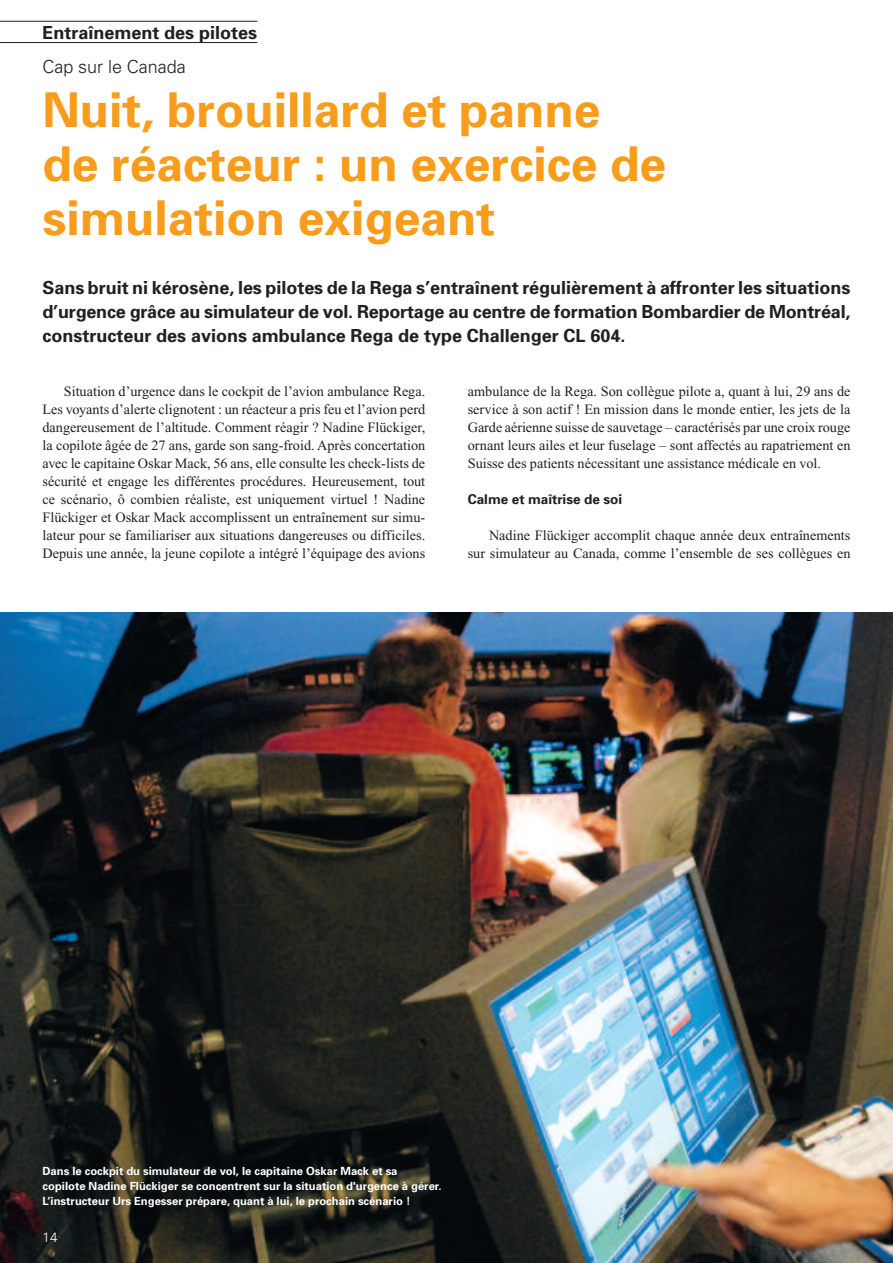
<style>
.page{position:relative;width:893px;height:1263px;background:#fff}
.page>*{position:absolute;margin:0;border:0;box-sizing:border-box;transform-origin:0 0}
.t1{font:700 48px/54px "Univers";color:#f89c1c}
.t2{font:700 18px/24px "Univers";color:#231f20;text-align:justify}
.t3{font:300 18px "Univers";color:#231f20}
.t4{font:14.25px/18px "Times New Roman";color:#231f20;text-align:justify}
.t5{font:700 13.5px "Univers";color:#231f20}
.t6{font:300 13.5px "Univers";color:#fff}
.t7{font:700 11.25px/15px "Univers";color:#fff}
</style>
<div class="page">
<img style="left:0;top:612px;width:893px;height:651px">
<hr style="left:0;top:21px;width:257px;height:1px;background:#231f20">
<hr style="left:0;top:42px;width:257px;height:1px;background:#231f20">
<p class="t2" style="left:43px;top:22px;width:216px">Entraînement des pilotes</p>
<p class="t3" style="left:43px;top:60px;width:145px">Cap sur le Canada</p>
<h1 class="t1" style="left:43px;top:87px;width:625px">Nuit, brouillard et panne de réacteur : un exercice de simulation exigeant</h1>
<p class="t2" style="left:43px;top:277px;width:809px">Sans bruit ni kérosène, les pilotes de la Rega s’entraînent régulièrement à affronter les situations d’urgence grâce au simulateur de vol. Reportage au centre de formation Bombardier de Montréal, constructeur des avions ambulance Rega de type Challenger CL 604.</p>
<p class="t4" style="left:43px;top:384px;width:384px;text-indent:21px">Situation d’urgence dans le cockpit de l’avion ambulance Rega.<br>Les voyants d’alerte clignotent : un réacteur a pris feu et l’avion perd dangereusement de l’altitude. Comment réagir ? Nadine Flückiger, la copilote âgée de 27 ans, garde son sang-froid. Après concertation avec le capitaine Oskar Mack, 56 ans, elle consulte les check-lists de sécurité et engage les différentes procédures. Heureusement, tout ce scénario, ô combien réaliste, est uniquement virtuel ! Nadine Flückiger et Oskar Mack accomplissent un entraînement sur simu&shy;lateur pour se familiariser aux situations dangereuses ou difficiles.<br>Depuis une année, la jeune copilote a intégré l’équipage des avions</p>
<p class="t4" style="left:468px;top:384px;width:384px">ambulance de la Rega. Son collègue pilote a, quant à lui, 29 ans de service à son actif ! En mission dans le monde entier, les jets de la Garde aérienne suisse de sauvetage – caractérisés par une croix rouge ornant leurs ailes et leur fuselage – sont affectés au rapatriement en Suisse des patients nécessitant une assistance médicale en vol.</p>
<p class="t5" style="left:468px;top:494px;width:156px">Calme et maîtrise de soi</p>
<p class="t4" style="left:468px;top:528px;width:384px;text-align:right">Nadine Flückiger accomplit chaque année deux entraînements<br>sur simulateur au Canada, comme l’ensemble de ses collègues en</p>
<p class="t7" style="left:43px;top:1164px;width:401px">Dans le cockpit du simulateur de vol, le capitaine Oskar Mack et sa copilote Nadine Flückiger se concentrent sur la situation d'urgence à gérer.<br>L’instructeur Urs Engesser prépare, quant à lui, le prochain scénario !</p>
<p class="t6" style="left:43px;top:1232px;width:17px">14</p>
</div>
